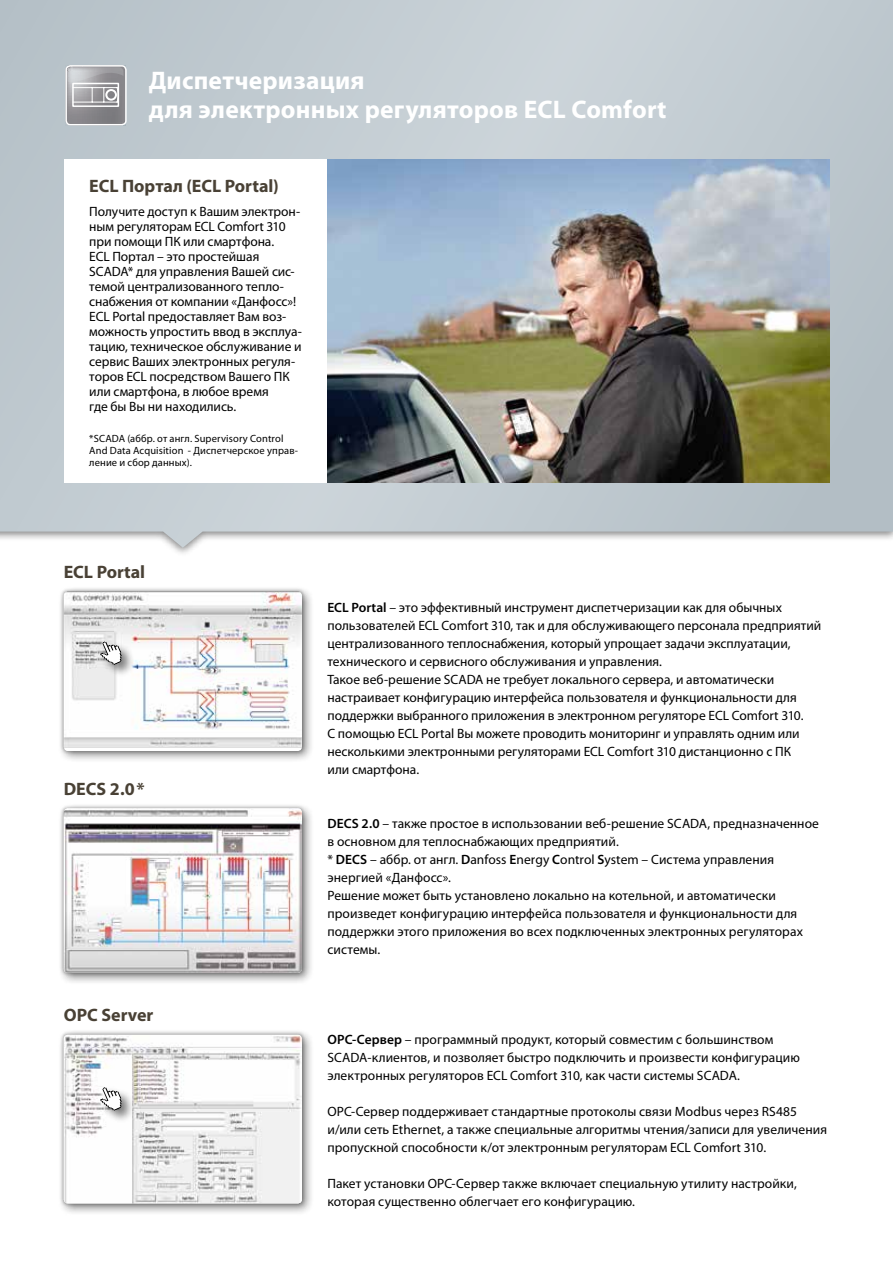
<style>
.page{position:relative;width:893px;height:1263px;background:#fff}
.page>*{position:absolute;margin:0;border:0;box-sizing:border-box;transform-origin:0 0}
.t1{font:700 25.5px/29.4px "Myriad Pro";letter-spacing:.01em;color:#fff}
.t2{font:700 18px "Myriad Pro";letter-spacing:-.005em;color:#494135}
.t3{font:13.5px/18px "Myriad Pro";color:#000}
.t4{font:10.5px/12px "Myriad Pro";letter-spacing:.01em;color:#000}
.s1{font-weight:600}
</style>
<div class="page">
<svg style="left:0;top:0;width:893px;height:548px;background:#c2cbd1"></svg>
<div style="left:58px;top:802px;width:256px;height:183px;background:#000;opacity:.5"></div>
<div style="left:61px;top:805px;width:244px;height:171px;background:#000;opacity:.3"></div>
<img style="left:64px;top:808px;width:238px;height:165px">
<div style="left:64px;top:159px;width:263px;height:324px;background:#fff"></div>
<img style="left:327px;top:159px;width:502px;height:324px">
<div style="left:58px;top:586px;width:256px;height:177px;background:#000;opacity:.5"></div>
<div style="left:61px;top:588px;width:244px;height:167px;background:#000;opacity:.3"></div>
<div style="left:64px;top:592px;width:238px;height:159px;background:linear-gradient(to right,#fff,#fff);border-radius:4px"></div>
<img style="left:64px;top:592px;width:238px;height:155px">
<div style="left:99px;top:640px;width:36px;height:38px;background:#000;opacity:.5"></div>
<svg style="left:100px;top:641px;width:22px;height:24px"></svg>
<div style="left:58px;top:1029px;width:256px;height:187px;background:#000;opacity:.5"></div>
<div style="left:61px;top:1031px;width:244px;height:176px;background:#000;opacity:.3"></div>
<img style="left:64px;top:1035px;width:238px;height:168px">
<div style="left:99px;top:1086px;width:36px;height:38px;background:#000;opacity:.5"></div>
<svg style="left:100px;top:1087px;width:22px;height:24px"></svg>
<div style="left:65px;top:65px;width:62px;height:60px;border:2px solid #fff;border-radius:4px"></div>
<svg style="left:66px;top:66px;width:59px;height:59px;background:#a7a6a9"></svg>
<h1 class="t1" style="left:149px;top:64px;width:519px">Диспетчеризация<br>для электронных регуляторов ECL Comfort</h1>
<h2 class="t2" style="left:89px;top:174px;width:191px">ECL Портал (ECL Portal)</h2>
<p class="t3" style="left:89px;top:204px;width:214px;line-height:15px">Получите доступ к Вашим электрон&shy;ным регуляторам ECL Comfort 310 при помощи ПК или смартфона.<br>ECL Портал – это простейшая<br>SCADA* для управления Вашей сис&shy;темой централизованного тепло&shy;снабжения от компании «Данфосс»!<br>ECL Portal предоставляет Вам воз&shy;можность упростить ввод в эксплуа&shy;тацию, техническое обслуживание и сервис Ваших электронных регуля&shy;торов ECL посредством Вашего ПК или смартфона, в любое время<br>где бы Вы ни находились.</p>
<p class="t4" style="left:89px;top:432px;width:210px">*SCADA (аббр. от англ. Supervisory Control<br>And Data Acquisition - Диспетчерское управ&shy;ление и сбор данных).</p>
<h2 class="t2" style="left:64px;top:560px;width:83px">ECL Portal</h2>
<h2 class="t2" style="left:64px;top:777px;width:82px">DECS 2.0*</h2>
<h2 class="t2" style="left:64px;top:1003px;width:91px">OPC Server</h2>
<p class="t3" style="left:327px;top:598px;width:495px"><span class="s1">ECL Portal</span> – это эффективный инструмент диспетчеризации как для обычных пользователей ECL Comfort 310, так и для обслуживающего персонала предприятий централизованного теплоснабжения, который упрощает задачи эксплуатации, технического и сервисного обслуживания и управления.<br>Такое веб-решение SCADA не требует локального сервера, и автоматически настраивает конфигурацию интерфейса пользователя и функциональности для поддержки выбранного приложения в электронном регуляторе ECL Comfort 310.<br>С помощью ECL Portal Вы можете проводить мониторинг и управлять одним или несколькими электронными регуляторами ECL Comfort 310 дистанционно с ПК<br>или смартфона.</p>
<p class="t3" style="left:327px;top:814px;width:493px"><span class="s1">DECS 2.0</span> – также простое в использовании веб-решение SCADA, предназначенное в основном для теплоснабжающих предприятий.<br>* <span class="s1">DECS</span> – аббр. от англ. <span class="s1">D</span>anfoss <span class="s1">E</span>nergy <span class="s1">C</span>ontrol <span class="s1">S</span>ystem – Система управления энергией «Данфосс».<br>Решение может быть установлено локально на котельной, и автоматически произведет конфигурацию интерфейса пользователя и функциональности для поддержки этого приложения во всех подключенных электронных регуляторах системы.</p>
<p class="t3" style="left:327px;top:1030px;width:474px"><span class="s1">OPC-Сервер</span> – программный продукт, который совместим с большинством<br>SCADA-клиентов, и позволяет быстро подключить и произвести конфигурацию электронных регуляторов ECL Comfort 310, как части системы SCADA.</p>
<p class="t3" style="left:327px;top:1102px;width:501px">OPC-Сервер поддерживает стандартные протоколы связи Modbus через RS485 и/или сеть Ethernet, а также специальные алгоритмы чтения/записи для увеличения пропускной способности к/от электронным регуляторам ECL Comfort 310.</p>
<p class="t3" style="left:327px;top:1174px;width:471px">Пакет установки OPC-Сервер также включает специальную утилиту настройки, которая существенно облегчает его конфигурацию.</p>
</div>
